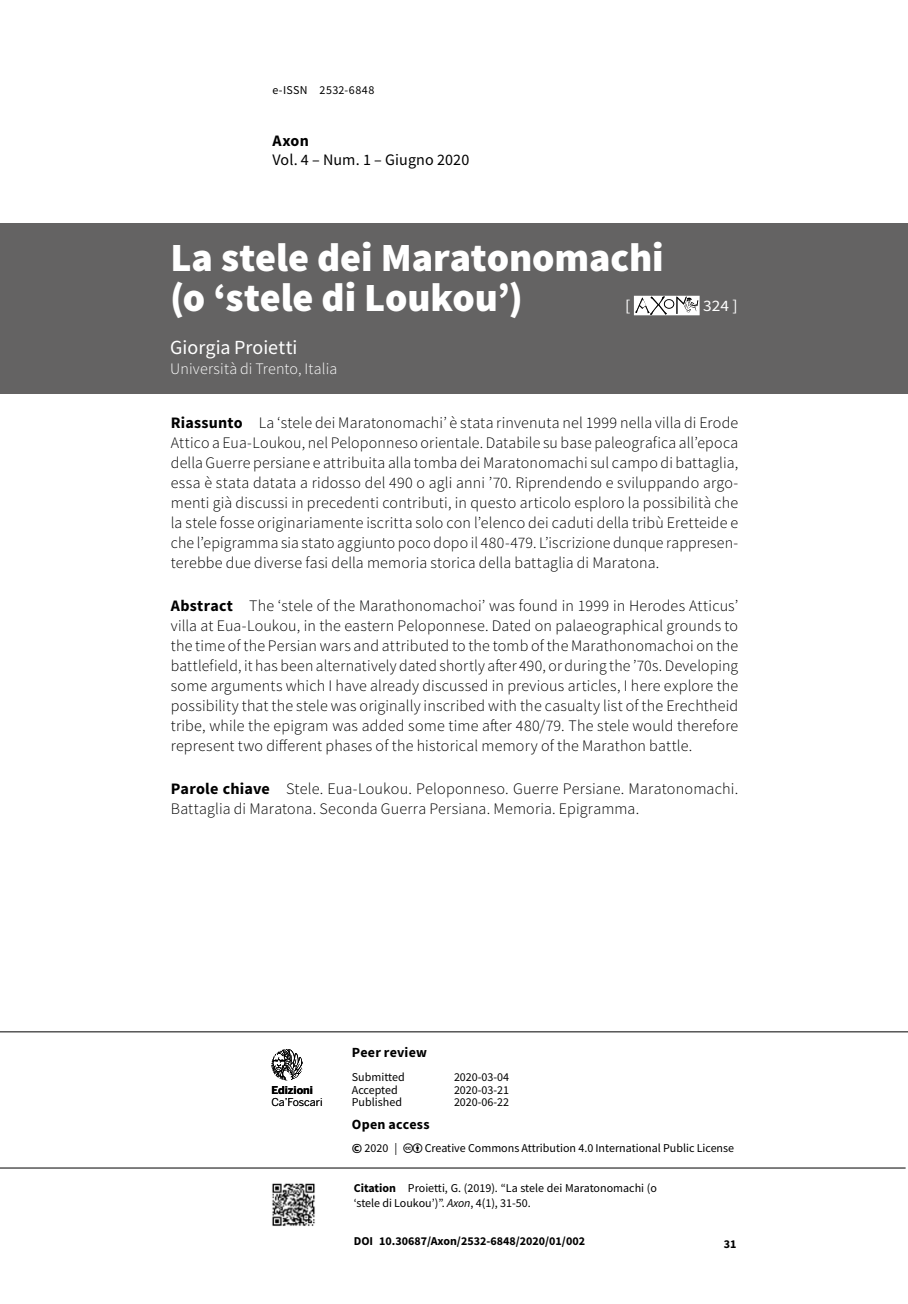
<style>
.page{position:relative;width:908px;height:1304px;background:#fff}
.page>*{position:absolute;margin:0;border:0;box-sizing:border-box;transform-origin:0 0}
.t1{font:900 40px/40px "Source Sans Pro";letter-spacing:-.005em;color:#fff}
.t2{font:20px "Source Sans Pro";letter-spacing:.005em;color:#fff}
.t3{font:300 16px/20px "Source Sans Pro";letter-spacing:.01em;color:#000;text-align:justify}
.t4{font:300 16px "Source Sans Pro";letter-spacing:.01em;color:#fff}
.t5{font:16px "Source Sans Pro";letter-spacing:.01em;color:#000}
.t6{font:16px "Source Sans Pro";color:#fff;scale:1.08 1}
.t7{font:700 16px "Source Sans Pro";color:#000}
.t8{font:700 14px "Source Sans Pro";letter-spacing:.02em;color:#000}
.t9{font:12px/15px "Source Sans Pro";color:#000}
.t10{font:700 12px "Source Sans Pro";color:#000}
.t11{font:12px "Source Sans Pro";letter-spacing:.03em;color:#000}
.t12{font:10.8px "Benton Sans";letter-spacing:-.01em;color:#000}
.t13{font:700 10.8px "Benton Sans";color:#000}
.s1{font-weight:700}
.s2{font-weight:700;font-size:14px}
.s3{font-style:italic}
</style>
<div class="page">
<hr style="left:0;top:1031px;width:907px;height:1px;background:#000">
<hr style="left:0;top:1168px;width:905px;height:1px;background:#000">
<img style="left:272px;top:1183px;width:43px;height:43px">
<svg style="left:271px;top:1049px;width:32px;height:31px"></svg>
<div style="left:0;top:223px;width:907px;height:170px;background:#646363"></div>
<svg style="left:633px;top:296px;width:66px;height:19px"></svg>
<p class="t11" style="left:272px;top:82px;width:103px">e-ISSN 2532-6848</p>
<p class="t7" style="left:272px;top:130px;width:38px">Axon</p>
<p class="t5" style="left:272px;top:150px;width:198px">Vol. 4 – Num. 1 – Giugno 2020</p>
<h1 class="t1" style="left:170px;top:237px;width:494px">La stele dei Maratonomachi (o ‘stele di Loukou’)</h1>
<p class="t6" style="left:625px;top:296px;width:6px">[</p>
<p class="t6" style="left:702px;top:296px;width:34px">324 ]</p>
<p class="t2" style="left:170px;top:335px;width:129px">Giorgia Proietti</p>
<p class="t4" style="left:170px;top:359px;width:168px">Università di Trento, Italia</p>
<p class="t3" style="left:171px;top:413px;width:568px"><span class="s1">Riassunto</span> La ‘stele dei Maratonomachi’ è stata rinvenuta nel 1999 nella villa di Erode Attico a Eua-Loukou, nel Peloponneso orientale. Databile su base paleografica all’epoca della Guerre persiane e attribuita alla tomba dei Maratonomachi sul campo di battaglia, essa è stata datata a ridosso del 490 o agli anni ’70. Riprendendo e sviluppando argo&shy;menti già discussi in precedenti contributi, in questo articolo esploro la possibilità che la stele fosse originariamente iscritta solo con l’elenco dei caduti della tribù Eretteide e che l’epigramma sia stato aggiunto poco dopo il 480-479. L’iscrizione dunque rappresen&shy;terebbe due diverse fasi della memoria storica della battaglia di Maratona.</p>
<p class="t3" style="left:171px;top:596px;width:569px"><span class="s1">Abstract</span> The ‘stele of the Marathonomachoi’ was found in 1999 in Herodes Atticus’ villa at Eua-Loukou, in the eastern Peloponnese. Dated on palaeographical grounds to the time of the Persian wars and attributed to the tomb of the Marathonomachoi on the battlefield, it has been alternatively dated shortly after 490, or during the ’70s. Developing some arguments which I have already discussed in previous articles, I here explore the possibility that the stele was originally inscribed with the casualty list of the Erechtheid tribe, while the epigram was added some time after 480/79. The stele would therefore represent two different phases of the historical memory of the Marathon battle.</p>
<p class="t3" style="left:171px;top:778px;width:568px"><span class="s1">Parole chiave</span> Stele. Eua-Loukou. Peloponneso. Guerre Persiane. Maratonomachi.<br>Battaglia di Maratona. Seconda Guerra Persiana. Memoria. Epigramma.</p>
<p class="t13" style="left:271px;top:1084px;width:43px">Edizioni</p>
<p class="t12" style="left:271px;top:1095px;width:53px">Ca’Foscari</p>
<p class="t8" style="left:351px;top:1042px;width:77px">Peer review</p>
<p class="t9" style="left:351px;top:1070px;width:54px">Submitted</p>
<p class="t9" style="left:454px;top:1070px;width:57px">2020-03-04</p>
<p class="t9" style="left:351px;top:1082px;width:47px">Accepted</p>
<p class="t9" style="left:454px;top:1082px;width:57px">2020-03-21</p>
<p class="t9" style="left:351px;top:1095px;width:52px">Published</p>
<p class="t9" style="left:454px;top:1095px;width:57px">2020-06-22</p>
<p class="t8" style="left:351px;top:1115px;width:79px">Open access</p>
<p class="t9" style="left:351px;top:1140px;width:47px"><span class="s2">©</span> 2020 |</p>
<p class="t9" style="left:424px;top:1140px;width:311px">Creative Commons Attribution 4.0 International Public License</p>
<p class="t9" style="left:353px;top:1181px;width:305px"><span class="s1">Citation</span> Proietti, G. (2019). “La stele dei Maratonomachi (o ‘stele di Loukou’)”. <span class="s3">Axon</span>, 4(1), 31-50.</p>
<p class="t10" style="left:353px;top:1233px;width:233px">DOI 10.30687/Axon/2532-6848/2020/01/002</p>
<p class="t10" style="left:723px;top:1236px;width:14px">31</p>
</div>
